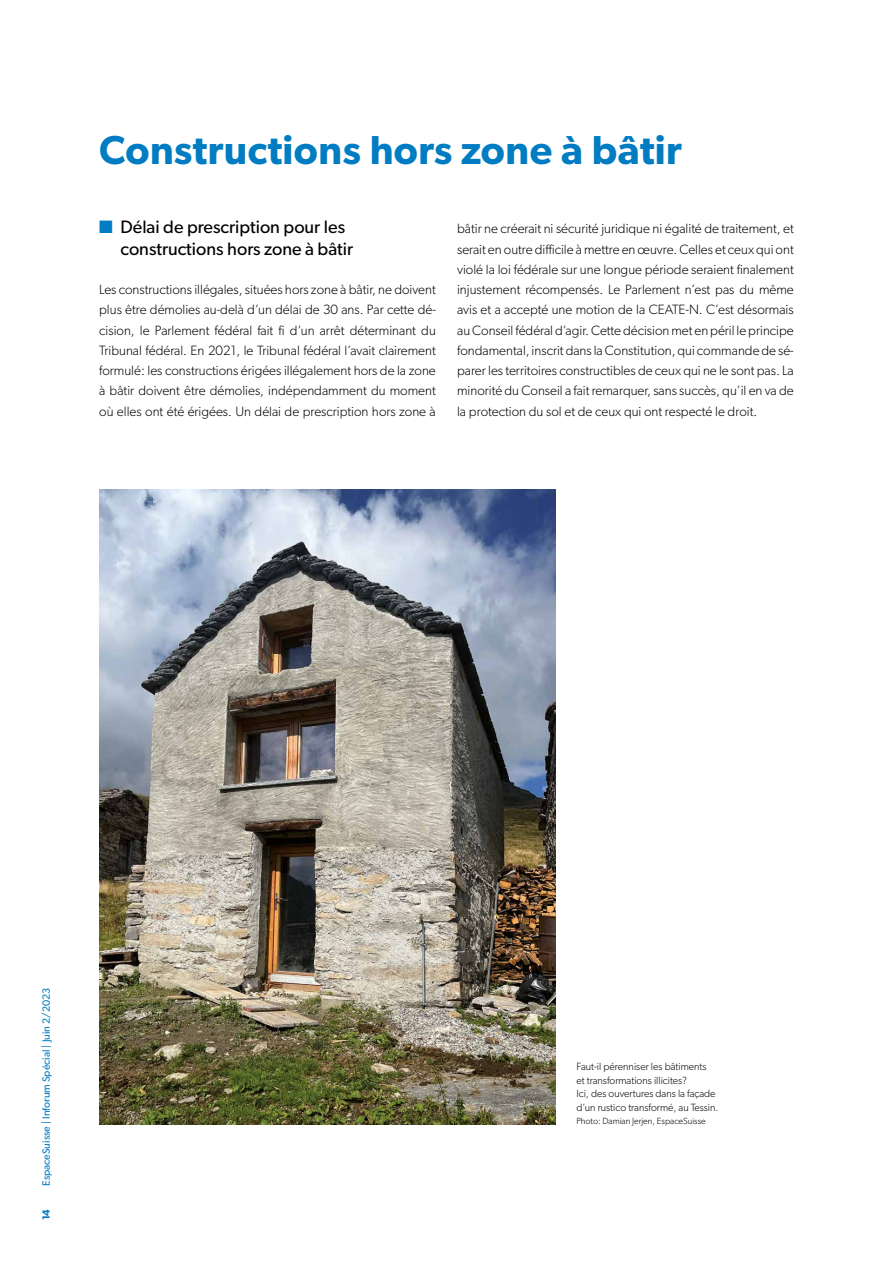
<style>
.page{position:relative;width:893px;height:1263px;background:#fff}
.page>*{position:absolute;margin:0;border:0;box-sizing:border-box;transform-origin:0 0}
.Kapiteltitel{font:600 40.5px "Gibson";letter-spacing:.01em;color:#007cc2}
.t1{font:18px/21.6px "Gibson";color:#000}
.Lauftext_Blocksatz{font:300 13.5px/20.2px "Gibson";color:#000;text-align:justify}
.Bildlegende_linksbün{font:300 10.5px/13.5px "Gibson";color:#000}
.t2{font:10.5px "Gibson";color:#007cc2}
.t3{font:600 10.5px "Gibson";color:#007cc2}
.Bildlegende_linksbün-2{font:300 9px "Gibson";color:#000}
.s1{color:#007cc2}
</style>
<div class="page">
<img style="left:99px;top:489px;width:456px;height:635px">
<p class="Kapiteltitel" style="left:99px;top:126px;width:584px">Constructions hors zone à bâtir</p>
<p class="t1" style="left:120px;top:216px;width:234px;text-indent:-21px"><span class="s1">■</span> Délai de prescription pour les constructions hors zone à bâtir</p>
<p class="Lauftext_Blocksatz" style="left:99px;top:279px;width:338px">Les constructions illégales, situées hors zone à bâtir, ne doivent plus être démolies au-delà d’un délai de 30 ans. Par cette dé&shy;cision, le Parlement fédéral fait fi d’un arrêt déterminant du Tribunal fédéral. En 2021, le Tribunal fédéral l’avait clairement formulé: les constructions érigées illégalement hors de la zone à bâtir doivent être démolies, indépendamment du moment où elles ont été érigées. Un délai de prescription hors zone à</p>
<p class="Lauftext_Blocksatz" style="left:457px;top:218px;width:338px">bâtir ne créerait ni sécurité juridique ni égalité de traitement, et serait en outre difficile à mettre en œuvre. Celles et ceux qui ont violé la loi fédérale sur une longue période seraient finalement injustement récompensés. Le Parlement n’est pas du même avis et a accepté une motion de la CEATE-N. C’est désormais au Conseil fédéral d’agir. Cette décision met en péril le principe fondamental, inscrit dans la Constitution, qui commande de sé&shy;parer les territoires constructibles de ceux qui ne le sont pas. La minorité du Conseil a fait remarquer, sans succès, qu’il en va de la protection du sol et de ceux qui ont respecté le droit.</p>
<p class="t2" style="left:40px;top:1186px;width:200px;rotate:-90deg">EspaceSuisse | Inforum Spécial | Juin 2/2023</p>
<p class="t3" style="left:40px;top:1220px;width:13px;rotate:-90deg">14</p>
<p class="Bildlegende_linksbün" style="left:576px;top:1060px;width:144px">Faut-il pérenniser les bâtiments<br>et transformations illicites?<br>Ici, des ouvertures dans la façade d’un rustico transformé, au Tessin.</p>
<p class="Bildlegende_linksbün-2" style="left:576px;top:1116px;width:131px">Photo: Damian Jerjen, EspaceSuisse</p>
</div>
